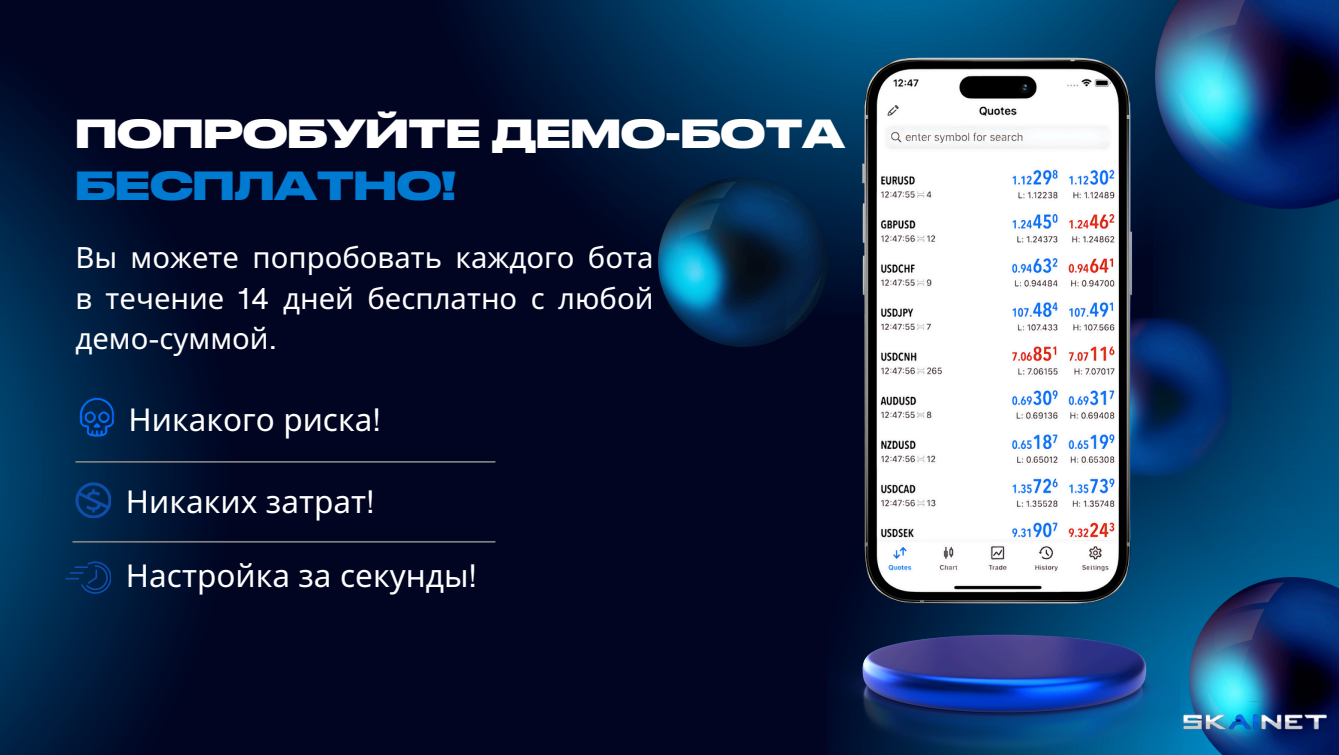
<style>
.page{position:relative;width:1339px;height:755px;background:#fff}
.page>*{position:absolute;margin:0;border:0;box-sizing:border-box;transform-origin:0 0}
.t1{font:700 38.25px "Druk Wide Cyr";color:#fff}
.t2{font:700 38.25px "Druk Wide Cyr";color:#017ad2}
.t3{font:31.5px "Noto Sans";color:#fff}
.t4{font:29.25px/40.5px "Noto Sans";color:#fff;text-align:justify}
.s1{font-family:"Helvetica Now Text"}
</style>
<div class="page">
<div style="left:0;top:0;width:1338px;height:754px;background:#010522"></div>
<img style="left:1287px;top:208px;width:51px;height:81px">
<img style="left:469px;top:0;width:818px;height:289px">
<img style="left:1148px;top:289px;width:190px;height:465px">
<img style="left:837px;top:583px;width:341px;height:171px">
<img style="left:658px;top:178px;width:169px;height:168px">
<img style="left:1155px;top:0;width:183px;height:208px">
<img style="left:1189px;top:577px;width:149px;height:177px">
<img style="left:0;top:92px;width:237px;height:662px">
<hr style="left:72px;top:540px;width:423px;height:2px;background:#818181">
<svg style="left:75px;top:482px;width:36px;height:35px"></svg>
<svg style="left:65px;top:561px;width:46px;height:32px"></svg>
<img style="left:1179px;top:701px;width:148px;height:34px">
<img style="left:842px;top:44px;width:306px;height:572px">
<img style="left:53px;top:376px;width:86px;height:86px">
<hr style="left:75px;top:461px;width:420px;height:1px;background:#818181">
<p class="t1" style="left:75px;top:109px;width:770px">ПОПРОБУЙТЕ ДЕМО-БОТА</p>
<p class="t2" style="left:75px;top:161px;width:382px">БЕСПЛАТНО!</p>
<p class="t4" style="left:75px;top:236px;width:579px">Вы можете попробовать каждого бота в течение <span class="s1">14</span> дней бесплатно с любой демо<span class="s1">-</span>суммой<span class="s1">.</span></p>
<p class="t3" style="left:128px;top:397px;width:254px">Никакого риска<span class="s1">!</span></p>
<p class="t3" style="left:126px;top:479px;width:250px">Никаких затрат<span class="s1">!</span></p>
<p class="t3" style="left:126px;top:553px;width:353px">Настройка за секунды<span class="s1">!</span></p>
</div>
